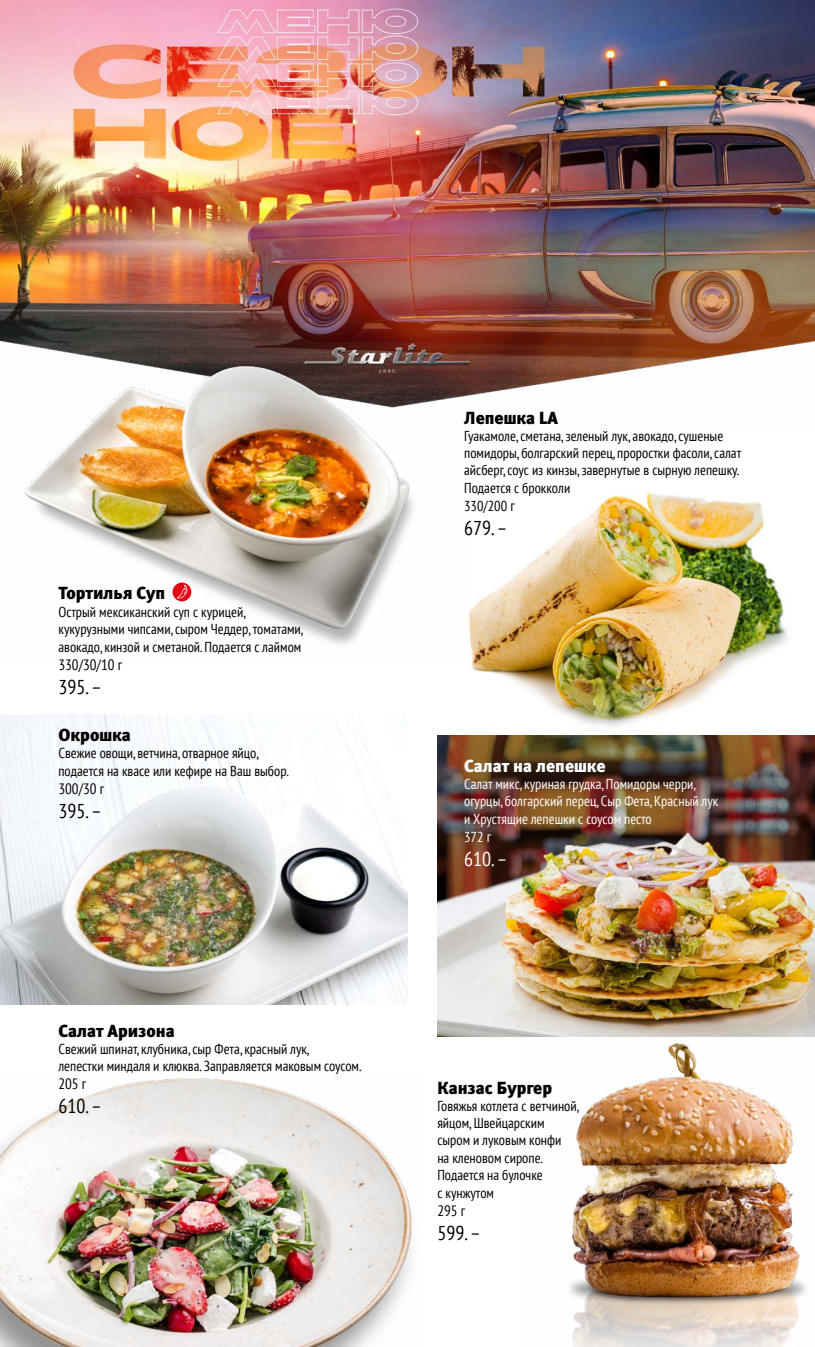
<style>
.page{position:relative;width:815px;height:1347px;background:#fff}
.page>*{position:absolute;margin:0;border:0;box-sizing:border-box;transform-origin:0 0}
.t1{font:condensed 20px "PT Sans";color:#000}
.t2{font:condensed 20px "PT Sans";color:#fff}
.t3{font:17.5px "Meta Black C";color:#000}
.t4{font:17.5px "Meta Black C";color:#fff}
.t5{font:condensed 15px "PT Sans";color:#000}
.t6{font:condensed 14.38px/17.4px "PT Sans";color:#000}
.t7{font:condensed 14.38px/17.5px "PT Sans";color:#fff}
.s1{font-size:15px}
</style>
<div class="page">
<img style="left:0;top:0;width:815px;height:396px">
<img style="left:470px;top:493px;width:317px;height:234px">
<img style="left:0;top:341px;width:470px;height:317px">
<img style="left:437px;top:735px;width:378px;height:301px">
<svg style="left:173px;top:582px;width:18px;height:19px"></svg>
<svg style="left:177px;top:584px;width:10px;height:14px"></svg>
<img style="left:524px;top:1034px;width:291px;height:312px">
<img style="left:0;top:714px;width:407px;height:291px">
<img style="left:0;top:1078px;width:413px;height:268px">
<p class="t3" style="left:58px;top:583px;width:108px">Тортилья Суп</p>
<p class="t6" style="left:58px;top:602px;width:246px">Острый мексиканский суп с курицей, кукурузными чипсами, сыром Чеддер, томатами, авокадо, кинзой и сметаной. Подается с лаймом</p>
<p class="t5" style="left:58px;top:655px;width:65px">330/30/10 г</p>
<h1 class="t1" style="left:58px;top:674px;width:45px">395. –</h1>
<p class="t3" style="left:58px;top:725px;width:74px">Окрошка</p>
<p class="t6" style="left:58px;top:744px;width:232px">Свежие овощи, ветчина, отварное яйцо, подается на квасе или кефире на Ваш выбор.</p>
<p class="t5" style="left:58px;top:778px;width:47px">300/30 г</p>
<h1 class="t1" style="left:58px;top:797px;width:45px">395. –</h1>
<p class="t3" style="left:58px;top:1020px;width:118px">Салат Аризона</p>
<p class="t6" style="left:58px;top:1040px;width:304px">Свежий шпинат, клубника, сыр Фета, красный лук,<br>лепестки миндаля и клюква. Заправляется маковым соусом.</p>
<p class="t5" style="left:58px;top:1074px;width:29px">205 г</p>
<h1 class="t1" style="left:58px;top:1093px;width:45px">610. –</h1>
<p class="t3" style="left:464px;top:407px;width:95px">Лепешка LA</p>
<p class="t6" style="left:464px;top:427px;width:279px">Гуакамоле, сметана, зеленый лук, авокадо, сушеные помидоры, болгарский перец, проростки фасоли, салат айсберг, соус из кинзы, завернутые в сырную лепешку.<br>Подается с брокколи<br>330/200 <span class="s1">г</span></p>
<h1 class="t1" style="left:464px;top:515px;width:45px">679. –</h1>
<p class="t4" style="left:464px;top:755px;width:143px">Cалат на лепешке</p>
<p class="t7" style="left:464px;top:775px;width:256px">Салат микс, куриная грудка, Помидоры черри, огурцы, болгарский перец, Сыр Фета, Красный лук и Хрустящие лепешки с соусом песто<br>372 <span class="s1">г</span></p>
<h1 class="t2" style="left:464px;top:845px;width:45px">610. –</h1>
<p class="t3" style="left:437px;top:1077px;width:116px">Канзас Бургер</p>
<p class="t6" style="left:437px;top:1096px;width:143px">Говяжья котлета с ветчиной, яйцом, Швейцарским сыром и луковым конфи<br>на кленовом сиропе.<br>Подается на булочке<br>с кунжутом</p>
<p class="t5" style="left:437px;top:1200px;width:29px">295 г</p>
<h1 class="t1" style="left:437px;top:1219px;width:45px">599. –</h1>
</div>
